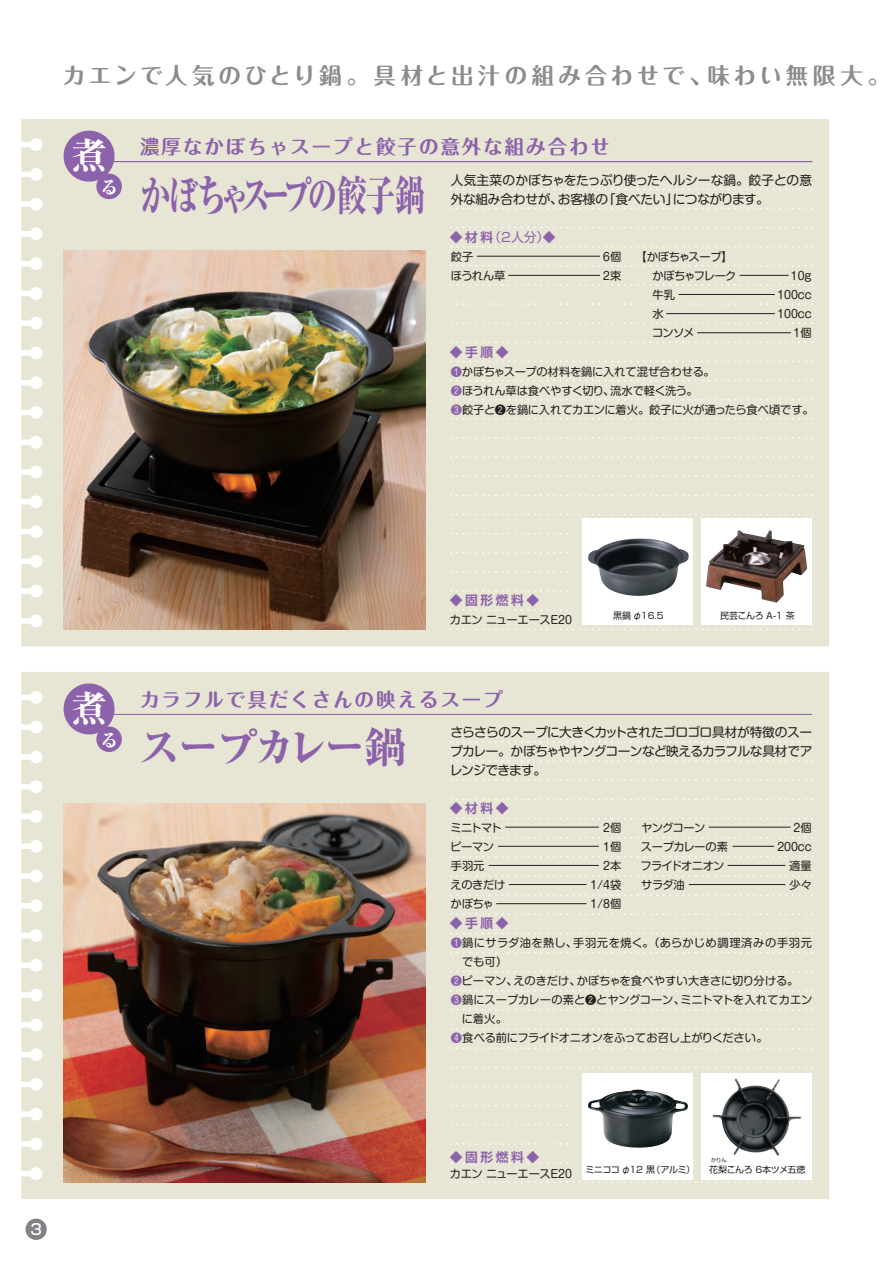
<style>
.page{position:relative;width:893px;height:1263px;background:#fff}
.page>*{position:absolute;margin:0;border:0;box-sizing:border-box;transform-origin:0 0}
.t1{font:800 42px "Ryumin Pr 5";letter-spacing:-.095em;color:#8c62aa;scale:.71 1}
.t2{font:800 42px "Ryumin Pr 5";letter-spacing:-.095em;color:#8c62aa}
.t3{font:800 36px "Ryumin Pro";color:#fff}
.t4{font:700 22.5px "Maru Fo Pro";letter-spacing:.155em;color:#8e8b8b}
.t5{font:700 19.5px "Maru Fo Pro";letter-spacing:.1em;color:#8c62aa}
.t6{font:800 18px "Ryumin Pro";color:#fff}
.t7{font:500 15px "Shin Go Pr 5";color:#fff}
.t8{font:12.75px/19.2px "Shin M Go Pro";letter-spacing:-.03em;color:#231f20}
.t9{font:700 12.75px "Shin Go Pro De";letter-spacing:.2em;color:#8c62aa}
.t10{font:12.75px "Shin Go Pro";color:#8c62aa}
.t11{font:11.25px/19.2px "Shin M Go Pro";letter-spacing:-.01em;color:#231f20}
.t12{font:11.25px "Shin M Go Pro";letter-spacing:.04em;color:#231f20}
.t13{font:11.25px/19.2px "Shin M Go Pro";letter-spacing:-.06em;color:#231f20}
.t14{font:11.25px/19.2px "Shin M Go Pro";letter-spacing:-.045em;color:#231f20}
.t15{font:11.25px "Shin M Go Pro";letter-spacing:-.03em;color:#231f20}
.t16{font:11.25px/19.2px "Shin M Go Pro";letter-spacing:-.035em;color:#231f20}
.t17{font:9px "Shin Go Pr 5";letter-spacing:-.05em;color:#231f20}
.t18{font:5.25px "Shin Go Pr 5";color:#231f20}
.s1{font-family:"Shin Go Pro De";font-weight:700}
.s2{color:#8c62aa}
.s3{font-family:"Ryumin Pro";font-weight:800;font-size:36px;color:#fff}
</style>
<div class="page">
<div style="left:21px;top:119px;width:808px;height:527px;background:#e7e5d4"></div>
<div style="left:21px;top:672px;width:808px;height:527px;background:#e7e5d4"></div>
<svg style="left:451px;top:188px;width:363px;height:2px"></svg>
<svg style="left:451px;top:207px;width:363px;height:2px"></svg>
<svg style="left:451px;top:227px;width:363px;height:1px"></svg>
<svg style="left:451px;top:246px;width:363px;height:2px"></svg>
<svg style="left:451px;top:265px;width:363px;height:2px"></svg>
<svg style="left:451px;top:284px;width:363px;height:2px"></svg>
<svg style="left:451px;top:303px;width:363px;height:2px"></svg>
<svg style="left:451px;top:322px;width:363px;height:2px"></svg>
<svg style="left:451px;top:341px;width:363px;height:2px"></svg>
<svg style="left:451px;top:361px;width:363px;height:1px"></svg>
<svg style="left:451px;top:380px;width:363px;height:1px"></svg>
<svg style="left:451px;top:399px;width:363px;height:2px"></svg>
<svg style="left:451px;top:418px;width:363px;height:2px"></svg>
<svg style="left:451px;top:437px;width:363px;height:2px"></svg>
<svg style="left:451px;top:456px;width:363px;height:2px"></svg>
<svg style="left:451px;top:475px;width:363px;height:2px"></svg>
<svg style="left:451px;top:494px;width:363px;height:2px"></svg>
<svg style="left:451px;top:514px;width:363px;height:1px"></svg>
<svg style="left:451px;top:533px;width:117px;height:2px"></svg>
<svg style="left:451px;top:552px;width:117px;height:2px"></svg>
<svg style="left:451px;top:571px;width:117px;height:2px"></svg>
<svg style="left:451px;top:590px;width:117px;height:2px"></svg>
<svg style="left:451px;top:609px;width:117px;height:2px"></svg>
<svg style="left:451px;top:628px;width:363px;height:2px"></svg>
<svg style="left:451px;top:741px;width:363px;height:2px"></svg>
<svg style="left:451px;top:760px;width:363px;height:2px"></svg>
<svg style="left:451px;top:779px;width:363px;height:2px"></svg>
<svg style="left:451px;top:798px;width:363px;height:2px"></svg>
<svg style="left:451px;top:818px;width:363px;height:1px"></svg>
<svg style="left:451px;top:837px;width:363px;height:2px"></svg>
<svg style="left:451px;top:856px;width:363px;height:2px"></svg>
<svg style="left:451px;top:875px;width:363px;height:2px"></svg>
<svg style="left:451px;top:894px;width:363px;height:2px"></svg>
<svg style="left:451px;top:913px;width:363px;height:2px"></svg>
<svg style="left:451px;top:932px;width:363px;height:2px"></svg>
<svg style="left:451px;top:952px;width:363px;height:1px"></svg>
<svg style="left:451px;top:971px;width:363px;height:1px"></svg>
<svg style="left:451px;top:990px;width:363px;height:2px"></svg>
<svg style="left:451px;top:1009px;width:363px;height:2px"></svg>
<svg style="left:451px;top:1028px;width:363px;height:2px"></svg>
<svg style="left:451px;top:1047px;width:363px;height:2px"></svg>
<svg style="left:451px;top:1066px;width:363px;height:2px"></svg>
<svg style="left:451px;top:1085px;width:117px;height:2px"></svg>
<svg style="left:451px;top:1105px;width:117px;height:1px"></svg>
<svg style="left:451px;top:1124px;width:117px;height:2px"></svg>
<svg style="left:451px;top:1143px;width:117px;height:2px"></svg>
<svg style="left:451px;top:1162px;width:117px;height:2px"></svg>
<svg style="left:451px;top:1181px;width:363px;height:2px"></svg>
<div style="left:26px;top:1219px;width:21px;height:21px;background:#808285;border-radius:50%"></div>
<div style="left:702px;top:519px;width:110px;height:106px;background:#fff"></div>
<hr style="left:689px;top:884px;width:96px;height:1px;background:#231f20">
<hr style="left:727px;top:865px;width:58px;height:1px;background:#231f20">
<hr style="left:732px;top:846px;width:42px;height:1px;background:#231f20">
<hr style="left:709px;top:827px;width:82px;height:1px;background:#231f20">
<hr style="left:498px;top:846px;width:101px;height:1px;background:#231f20">
<hr style="left:505px;top:827px;width:94px;height:1px;background:#231f20">
<hr style="left:489px;top:865px;width:110px;height:1px;background:#231f20">
<hr style="left:509px;top:884px;width:78px;height:1px;background:#231f20">
<hr style="left:496px;top:903px;width:91px;height:1px;background:#231f20">
<hr style="left:108px;top:161px;width:704px;height:1px;background:#8c62aa">
<svg style="left:61px;top:128px;width:62px;height:72px;background:#b39abc"></svg>
<img style="left:64px;top:251px;width:361px;height:378px">
<div style="left:583px;top:519px;width:110px;height:106px;background:#fff"></div>
<hr style="left:108px;top:714px;width:704px;height:1px;background:#8c62aa">
<svg style="left:61px;top:681px;width:62px;height:72px;background:#b39abc"></svg>
<img style="left:64px;top:804px;width:361px;height:378px">
<div style="left:702px;top:1073px;width:110px;height:106px;background:#fff"></div>
<div style="left:583px;top:1073px;width:110px;height:106px;background:#fff"></div>
<img style="left:588px;top:538px;width:101px;height:58px">
<img style="left:588px;top:1089px;width:100px;height:59px">
<img style="left:713px;top:1078px;width:88px;height:78px">
<img style="left:698px;top:523px;width:118px;height:87px">
<hr style="left:697px;top:332px;width:94px;height:1px;background:#231f20">
<hr style="left:666px;top:313px;width:109px;height:1px;background:#231f20">
<hr style="left:679px;top:294px;width:96px;height:1px;background:#231f20">
<hr style="left:508px;top:275px;width:92px;height:1px;background:#231f20">
<hr style="left:477px;top:256px;width:123px;height:1px;background:#231f20">
<hr style="left:740px;top:275px;width:48px;height:1px;background:#231f20">
<h3 class="t4" style="left:63px;top:58px;width:828px">カエンで人気のひとり鍋。具材と出汁の組み合わせで、味わい無限大。</h3>
<h2 class="t3" style="left:71px;top:127px;width:37px">煮</h2>
<h3 class="t6" style="left:100px;top:173px;width:19px">る</h3>
<h3 class="t5" style="left:140px;top:131px;width:471px">濃厚なかぼちゃスープと餃子の意外な組み合わせ</h3>
<p class="t8" style="left:451px;top:169px;width:363px">人気主菜のかぼちゃをたっぷり使ったヘルシーな鍋。餃子との意外な組み合わせが、お客様の「食べたい」につながります。</p>
<h1 class="t1" style="left:141px;top:162px;width:402px">かぼちゃスープの餃子鍋</h1>
<p class="t10" style="left:450px;top:227px;width:107px"><span class="s1">◆ 材料</span>（2人分）<span class="s1">◆</span></p>
<p class="t11" style="left:451px;top:245px;width:56px">餃子<br>ほうれん草</p>
<p class="t13" style="left:641px;top:245px;width:97px;text-indent:-6px">【かぼちゃスープ】　かぼちゃフレーク　牛乳<br>　水<br>　コンソメ</p>
<p class="t11" style="left:601px;top:245px;width:22px">６個<br>２束</p>
<p class="t9" style="left:450px;top:341px;width:60px">◆手順◆</p>
<p class="t11" style="left:777px;top:265px;width:36px;text-align:right">10g<br>100cc<br>100cc<br>1個</p>
<p class="t11" style="left:451px;top:360px;width:365px"><span class="s2">❶</span>かぼちゃスープの材料を鍋に入れて混ぜ合わせる。<br><span class="s2">❷</span>ほうれん草は食べやすく切り、流水で軽く洗う。<br><span class="s2">❸</span>餃子と❷を鍋に入れてカエンに着火。餃子に火が通ったら食べ頃です。</p>
<p class="t9" style="left:450px;top:590px;width:91px">◆固形燃料◆</p>
<p class="t15" style="left:450px;top:611px;width:124px">カエン ニューエースE20</p>
<p class="t17" style="left:613px;top:608px;width:52px">黒鍋 φ16.5</p>
<p class="t17" style="left:720px;top:608px;width:76px">民芸こんろ A-1 茶</p>
<h3 class="t5" style="left:71px;top:684px;width:433px"><span class="s3">煮</span> カラフルで具だくさんの映えるスープ</h3>
<h3 class="t6" style="left:100px;top:726px;width:19px">る</h3>
<p class="t8" style="left:450px;top:720px;width:364px;text-align:justify">さらさらのスープに大きくカットされたゴロゴロ具材が特徴のスープカレー。かぼちゃやヤングコーンなど映えるカラフルな具材でアレンジできます。</p>
<h1 class="t2" style="left:139px;top:714px;width:269px">スープカレー鍋</h1>
<p class="t9" style="left:450px;top:797px;width:60px">◆材料◆</p>
<p class="t16" style="left:450px;top:816px;width:57px">ミニトマトピーマン手羽元<br>えのきだけかぼちゃ</p>
<p class="t14" style="left:641px;top:816px;width:89px">ヤングコーン<br>スープカレーの素フライドオニオンサラダ油</p>
<p class="t11" style="left:591px;top:816px;width:32px;text-align:right">2個<br>1個<br>2本<br>1/4袋<br>1/8個</p>
<p class="t11" style="left:777px;top:816px;width:36px;text-align:right">2個<br>200cc適量少々</p>
<p class="t9" style="left:450px;top:912px;width:60px">◆手順◆</p>
<p class="t12" style="left:451px;top:933px;width:363px"><span class="s2">❶</span>鍋にサラダ油を熱し、手羽元を焼く。（あらかじめ調理済みの手羽元</p>
<p class="t11" style="left:462px;top:950px;width:47px">でも可）</p>
<p class="t11" style="left:451px;top:970px;width:349px"><span class="s2">❷</span>ピーマン、えのきだけ、かぼちゃを食べやすい大きさに切り分ける。</p>
<p class="t11" style="left:451px;top:989px;width:363px"><span class="s2">❸</span>鍋にスープカレーの素と❷とヤングコーン、ミニトマトを入れてカエン</p>
<p class="t11" style="left:462px;top:1008px;width:47px">に着火。</p>
<p class="t11" style="left:451px;top:1027px;width:318px"><span class="s2">❹</span>食べる前にフライドオニオンをふってお召し上がりください。</p>
<h3 class="t7" style="left:31px;top:1217px;width:13px">3</h3>
<p class="t9" style="left:450px;top:1146px;width:91px">◆固形燃料◆</p>
<p class="t15" style="left:450px;top:1165px;width:124px">カエン ニューエースE20</p>
<p class="t18" style="left:711px;top:1156px;width:17px">かりん</p>
<p class="t17" style="left:585px;top:1162px;width:111px">ミニココ φ12 黒（アルミ）</p>
<p class="t17" style="left:709px;top:1162px;width:98px">花梨こんろ 6本ツメ五徳</p>
</div>
